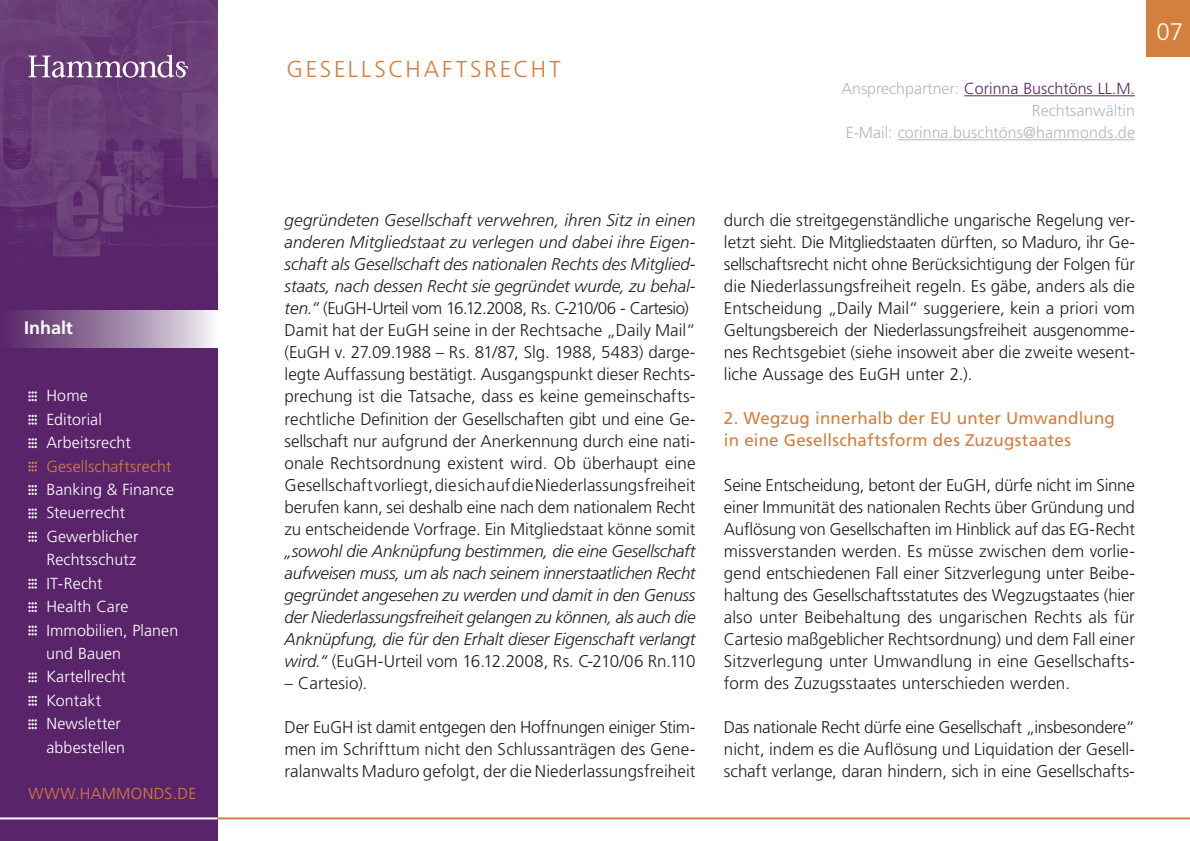
<style>
.page{position:relative;width:1190px;height:841px;background:#fff}
.page>*{position:absolute;margin:0;border:0;box-sizing:border-box;transform-origin:0 0}
.t1{font:300 24px "Frutiger";color:#fff}
.t2{font:300 23px "Frutiger";color:#d37f3f}
.t3{font:700 18px "Frutiger";letter-spacing:-.005em;color:#fff}
.t4{font:300 17px/22px "Frutiger";color:#231f20;text-align:justify}
.t5{font:italic 300 17px/22px "Frutiger";letter-spacing:-.015em;color:#231f20;text-align:justify}
.t6{font:17px/22px "Frutiger";letter-spacing:.01em;color:#d37f3f}
.t7{font:300 16px/23.4px "Frutiger";letter-spacing:.005em;color:#fff}
.t8{font:300 16px/22px "Frutiger";color:#b5b7bb;text-align:right}
.t9{font:300 16px "Frutiger";letter-spacing:.015em;color:#d37f3f}
.s1{color:#5a246a}
.s2{font-style:italic}
.s3{font-style:normal}
</style>
<div class="page">
<svg style="left:0;top:309px;width:218px;height:40px;background:#9a7da4"></svg>
<hr style="left:196px;top:817px;width:994px;height:2px;background:#d37f3f">
<div style="left:0;top:349px;width:218px;height:491px;background:#5a246a"></div>
<div style="left:0;top:0;width:218px;height:309px;background:#5a246a"></div>
<hr style="left:0;top:817px;width:218px;height:2px;background:#fff">
<hr style="left:964px;top:95px;width:171px;height:1px;background:#5a246a">
<hr style="left:898px;top:139px;width:237px;height:1px;background:#b5b7bb">
<div style="left:1147px;top:0;width:43px;height:57px;background:#d37f3f"></div>
<img style="left:0;top:0;width:218px;height:257px">
<svg style="left:28px;top:54px;width:160px;height:24px;background:#8e6c99"></svg>
<svg style="left:28px;top:391px;width:9px;height:10px"></svg>
<svg style="left:28px;top:414px;width:9px;height:10px"></svg>
<svg style="left:28px;top:438px;width:9px;height:10px"></svg>
<svg style="left:28px;top:461px;width:9px;height:10px"></svg>
<svg style="left:28px;top:485px;width:9px;height:10px"></svg>
<svg style="left:28px;top:508px;width:9px;height:10px"></svg>
<svg style="left:28px;top:531px;width:9px;height:10px"></svg>
<svg style="left:28px;top:578px;width:9px;height:10px"></svg>
<svg style="left:28px;top:602px;width:9px;height:10px"></svg>
<svg style="left:28px;top:625px;width:9px;height:10px"></svg>
<svg style="left:28px;top:672px;width:9px;height:10px"></svg>
<svg style="left:28px;top:695px;width:9px;height:10px"></svg>
<svg style="left:28px;top:719px;width:9px;height:10px"></svg>
<p class="t3" style="left:24px;top:317px;width:50px">Inhalt</p>
<p class="t7" style="left:46px;top:384px;width:86px">Home<br>Editorial<br>Arbeitsrecht</p>
<p class="t9" style="left:46px;top:457px;width:127px">Gesellschaftsrecht</p>
<p class="t7" style="left:46px;top:478px;width:133px">Banking &amp; Finance<br>Steuerrecht<br>Gewerblicher<br>Rechtsschutz<br>IT-Recht<br>Health Care<br>Immobilien, Planen und Bauen<br>Kartellrecht<br>Kontakt<br>Newsletter abbestellen</p>
<p class="t9" style="left:28px;top:784px;width:170px">WWW.HAMMONDS.DE</p>
<h2 class="t2" style="left:287px;top:56px;width:36px">Gesellschaftsrecht</h2>
<p class="t8" style="left:841px;top:78px;width:295px">Ansprechpartner: <span class="s1">Corinna Buschtöns LL.M.<br></span>Rechtsanwältin<br>E-Mail: corinna.buschtöns@hammonds.de</p>
<h1 class="t1" style="left:1157px;top:18px;width:28px">07</h1>
<p class="t4" style="left:285px;top:209px;width:413px;text-align:left"><span class="s2">gegründeten Gesellschaft verwehren, ihren Sitz in einen anderen Mitgliedstaat zu verlegen und dabei ihre Eigen&shy;schaft als Gesellschaft des nationalen Rechts des Mitglied&shy;staats, nach dessen Recht sie gegründet wurde, zu behal&shy;ten.“</span> (EuGH-Urteil vom 16.12.2008, Rs. C-210/06 - Cartesio)<br>Damit hat der EuGH seine in der Rechtsache „Daily Mail“ (EuGH v. 27.09.1988 – Rs. 81/87, Slg. 1988, 5483) darge&shy;legte Auffassung bestätigt. Ausgangspunkt dieser Rechts&shy;prechung ist die Tatsache, dass es keine gemeinschafts&shy;rechtliche Definition der Gesellschaften gibt und eine Ge&shy;sellschaft nur aufgrund der Anerkennung durch eine nati&shy;onale Rechtsordnung existent wird. Ob überhaupt eine Gesellschaft vorliegt, die sich auf die Niederlassungsfreiheit berufen kann, sei deshalb eine nach dem nationalem Recht zu entscheidende Vorfrage. Ein Mitgliedstaat könne somit</p>
<p class="t5" style="left:285px;top:539px;width:413px">„sowohl die Anknüpfung bestimmen, die eine Gesellschaft aufweisen muss, um als nach seinem innerstaatlichen Recht gegründet angesehen zu werden und damit in den Genuss der Niederlassungsfreiheit gelangen zu können, als auch die Anknüpfung, die für den Erhalt dieser Eigenschaft verlangt wird.“ <span class="s3">(EuGH-Urteil vom 16.12.2008, Rs. C-210/06 Rn.110</span></p>
<p class="t4" style="left:285px;top:671px;width:84px">– Cartesio).</p>
<p class="t4" style="left:285px;top:715px;width:412px">Der EuGH ist damit entgegen den Hoffnungen einiger Stim&shy;men im Schrifttum nicht den Schlussanträgen des Gene&shy;ralanwalts Maduro gefolgt, der die Niederlassungsfreiheit</p>
<p class="t4" style="left:724px;top:209px;width:413px">durch die streitgegenständliche ungarische Regelung ver&shy;letzt sieht. Die Mitgliedstaaten dürften, so Maduro, ihr Ge&shy;sellschaftsrecht nicht ohne Berücksichtigung der Folgen für die Niederlassungsfreiheit regeln. Es gäbe, anders als die Entscheidung „Daily Mail“ suggeriere, kein a priori vom Geltungsbereich der Niederlassungsfreiheit ausgenomme&shy;nes Rechtsgebiet (siehe insoweit aber die zweite wesent&shy;liche Aussage des EuGH unter 2.).</p>
<p class="t6" style="left:724px;top:407px;width:392px">2. Wegzug innerhalb der EU unter U mwandlung in eine Gesellschaftsform des Zuzugstaates</p>
<p class="t4" style="left:724px;top:473px;width:413px">Seine Entscheidung, betont der EuGH, dürfe nicht im Sinne einer Immunität des nationalen Rechts über Gründung und Auflösung von Gesellschaften im Hinblick auf das EG-Recht missverstanden werden. Es müsse zwischen dem vorlie&shy;gend entschiedenen Fall einer Sitzverlegung unter Beibe&shy;haltung des Gesellschaftsstatutes des Wegzugstaates (hier also unter Beibehaltung des ungarischen Rechts als für Cartesio maßgeblicher Rechtsordnung) und dem Fall einer Sitzverlegung unter Umwandlung in eine Gesellschafts&shy;form des Zuzugsstaates unterschieden werden.</p>
<p class="t4" style="left:724px;top:715px;width:412px">Das nationale Recht dürfe eine Gesellschaft „insbesondere“ nicht, indem es die Auflösung und Liquidation der Gesell&shy;schaft verlange, daran hindern, sich in eine Gesellschafts-</p>
</div>
